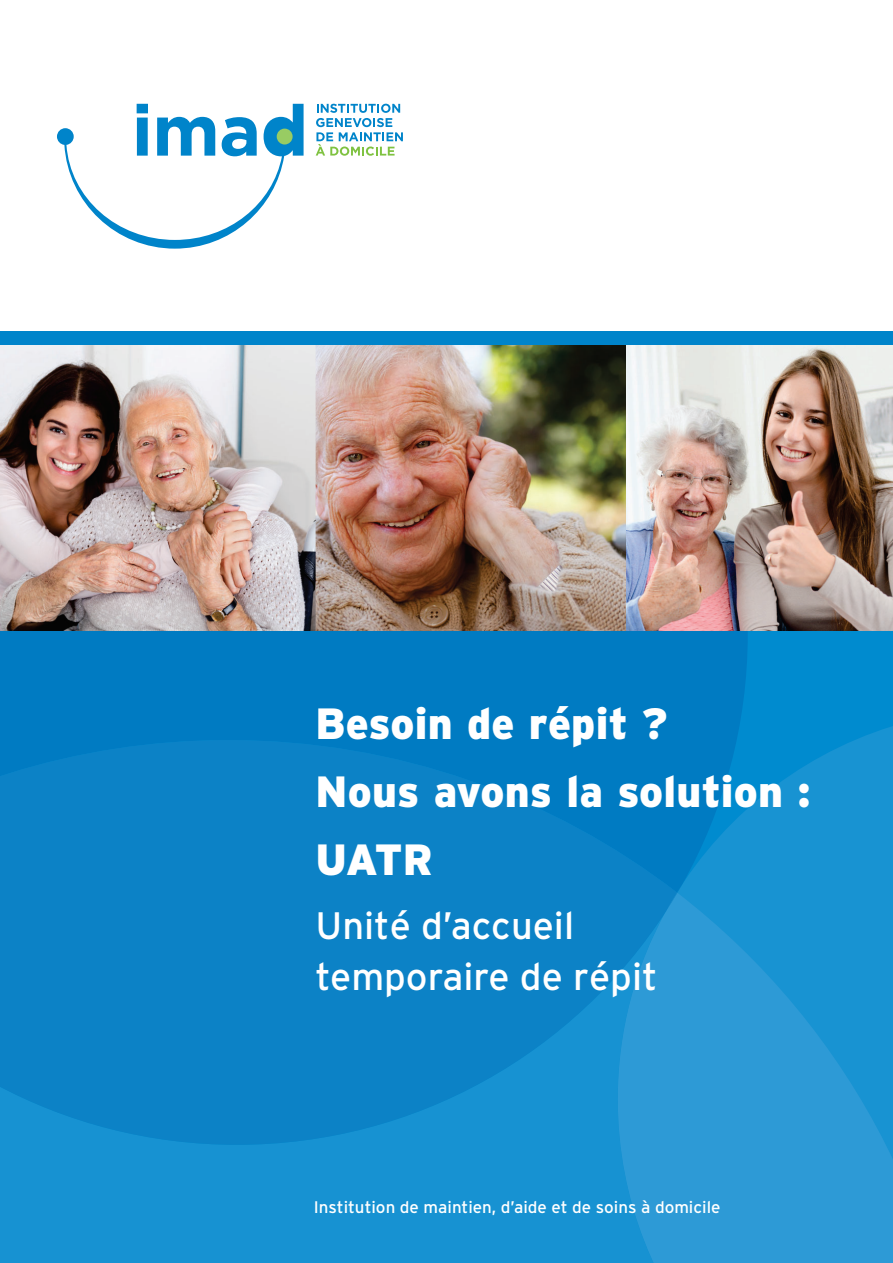
<style>
.page{position:relative;width:893px;height:1263px;background:#fff}
.page>*{position:absolute;margin:0;border:0;box-sizing:border-box;transform-origin:0 0}
.t1{font:900 43.65px/67.8px "Interstate";letter-spacing:.005em;color:#fff}
.t2{font:38.1px/50.8px "Interstate";color:#fff}
.t3{font:16.8px "Interstate";color:#fff}
</style>
<div class="page">
<img style="left:317px;top:344px;width:310px;height:287px">
<img style="left:627px;top:338px;width:266px;height:300px">
<img style="left:0;top:344px;width:316px;height:287px">
<img style="left:316px;top:340px;width:1px;height:292px">
<svg style="left:682px;top:709px;width:210px;height:184px;background:#1190d1"></svg>
<div style="left:0;top:631px;width:748px;height:261px;background:#007bc2"></div>
<div style="left:0;top:1145px;width:618px;height:117px;background:#1792d2"></div>
<svg style="left:618px;top:893px;width:274px;height:369px;background:#2697d4"></svg>
<svg style="left:0;top:740px;width:677px;height:405px;background:#0d83c7"></svg>
<svg style="left:666px;top:884px;width:16px;height:27px"></svg>
<div style="left:0;top:331px;width:892px;height:13px;background:#0084ca"></div>
<svg style="left:316px;top:104px;width:87px;height:52px"></svg>
<svg style="left:57px;top:104px;width:247px;height:145px"></svg>
<div style="left:277px;top:129px;width:16px;height:16px;background:#98cc63;border-radius:50%"></div>
<h1 class="t1" style="left:316px;top:690px;width:497px">Besoin de répit ?<br>Nous avons la solution :<br>UATR</h1>
<h2 class="t2" style="left:316px;top:904px;width:343px">Unité d’accueil temporaire de répit</h2>
<p class="t3" style="left:314px;top:1201px;width:408px">Institution de maintien, d’aide et de soins à domicile</p>
</div>
